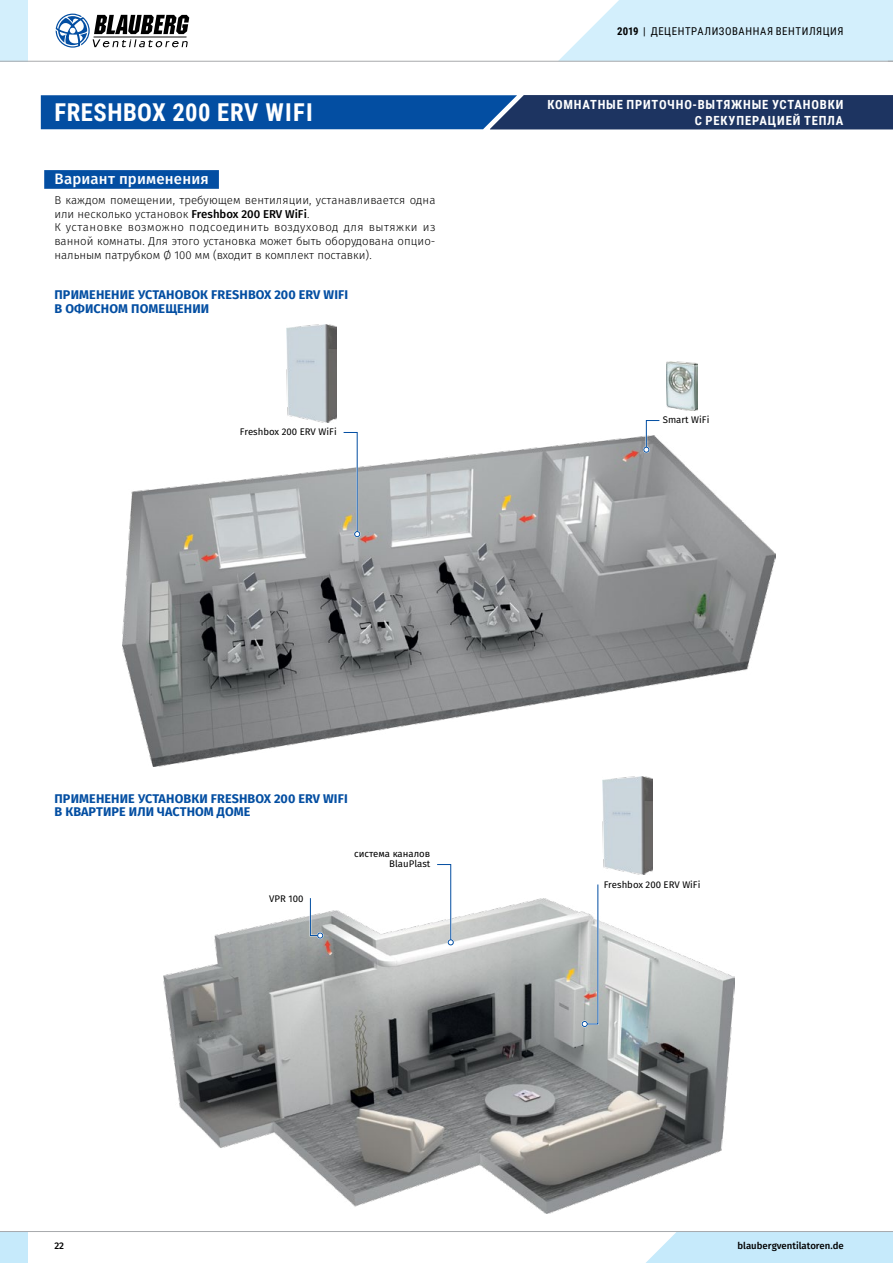
<style>
.page{position:relative;width:893px;height:1263px;background:#fff}
.page>*{position:absolute;margin:0;border:0;box-sizing:border-box;transform-origin:0 0}
.t1{font:700 24.6px "Roboto Condensed";letter-spacing:.025em;color:#fff}
.t2{font:500 15px "Fira Sans";letter-spacing:.01em;color:#fff}
.t3{font:700 12.6px/13.6px "Fira Sans";letter-spacing:.01em;color:#034ea2}
.t4{font:700 12.6px "Roboto Condensed";letter-spacing:.065em;color:#fff}
.t5{font:300 11.4px/13.6px "Fira Sans";color:#000}
.t6{font:10.8px "Roboto Condensed";letter-spacing:.055em;color:#000}
.t7{font:9.6px/10.2px "Fira Sans";color:#000;text-align:right}
.t8{font:500 9.6px "Fira Sans";color:#000}
.s1{font-weight:700}
.s2{font-weight:500}
</style>
<div class="page">
<img style="left:163px;top:898px;width:572px;height:315px">
<img style="left:122px;top:436px;width:654px;height:331px">
<svg style="left:41px;top:95px;width:852px;height:34px;background:#114485"></svg>
<div style="left:44px;top:170px;width:175px;height:19px;background:#034ea2"></div>
<div style="left:354px;top:531px;width:7px;height:6px;border:2px solid #fff;border-radius:50%"></div>
<svg style="left:342px;top:432px;width:18px;height:105px"></svg>
<div style="left:317px;top:932px;width:7px;height:7px;border:2px solid #fff;border-radius:50%"></div>
<svg style="left:309px;top:898px;width:14px;height:40px"></svg>
<div style="left:447px;top:939px;width:7px;height:7px;border:2px solid #fff;border-radius:50%"></div>
<svg style="left:435px;top:864px;width:19px;height:81px"></svg>
<div style="left:581px;top:1020px;width:7px;height:7px;border:2px solid #fff;border-radius:50%"></div>
<svg style="left:582px;top:884px;width:18px;height:143px"></svg>
<img style="left:286px;top:324px;width:50px;height:98px">
<img style="left:603px;top:776px;width:49px;height:98px">
<img style="left:666px;top:362px;width:31px;height:48px">
<svg style="left:643px;top:420px;width:18px;height:33px"></svg>
<div style="left:646px;top:1232px;width:247px;height:31px;background:#c6eafb"></div>
<div style="left:0;top:1231px;width:27px;height:32px;background:#c6eafb"></div>
<hr style="left:0;top:1231px;width:893px;height:1px;background:#a7a9ac">
<div style="left:0;top:0;width:27px;height:61px;background:#d3effc"></div>
<svg style="left:56px;top:14px;width:133px;height:34px"></svg>
<hr style="left:0;top:61px;width:893px;height:1px;background:#a7a9ac">
<svg style="left:558px;top:0;width:335px;height:62px;background:#d6effa"></svg>
<p class="t6" style="left:617px;top:23px;width:228px"><span class="s1">2019</span> | ДЕЦЕНТРАЛИЗОВАННАЯ ВЕНТИЛЯЦИЯ</p>
<p class="t4" style="left:547px;top:96px;width:298px">КОМНАТНЫЕ ПРИТОЧНО-ВЫТЯЖНЫЕ УСТАНОВКИ</p>
<h1 class="t1" style="left:54px;top:95px;width:260px">FRESHBOX 200 ERV WIFI</h1>
<p class="t4" style="left:695px;top:111px;width:150px">С РЕКУПЕРАЦИЕЙ ТЕПЛА</p>
<h2 class="t2" style="left:54px;top:168px;width:156px">Вариант применения</h2>
<p class="t5" style="left:54px;top:194px;width:383px">В каждом помещении, требующем вентиляции, устанавливается одна или несколько установок <span class="s2">Freshbox 200 ERV WiFi</span>.<br>К установке возможно подсоединить воздуховод для вытяжки из ванной комнаты. Для этого установка может быть оборудована опцио&shy;нальным патрубком Ø 100 мм (входит в комплект поставки).</p>
<p class="t3" style="left:54px;top:289px;width:295px">ПРИМЕНЕНИЕ УСТАНОВОК FRESHBOX 200 ERV WIFI<br>В ОФИСНОМ ПОМЕЩЕНИИ</p>
<p class="t7" style="left:240px;top:428px;width:98px">Freshbox 200 ERV WiFi</p>
<p class="t3" style="left:54px;top:792px;width:295px">ПРИМЕНЕНИЕ УСТАНОВКИ FRESHBOX 200 ERV WIFI<br>В КВАРТИРЕ ИЛИ ЧАСТНОМ ДОМЕ</p>
<p class="t7" style="left:269px;top:894px;width:36px">VPR 100</p>
<p class="t7" style="left:354px;top:849px;width:78px">система каналов<br>BlauPlast</p>
<p class="t7" style="left:663px;top:416px;width:48px">Smart WiFi</p>
<p class="t7" style="left:604px;top:880px;width:98px">Freshbox 200 ERV WiFi</p>
<p class="t8" style="left:54px;top:1239px;width:11px">22</p>
<p class="t8" style="left:737px;top:1239px;width:108px">blaubergventilatoren.de</p>
</div>
